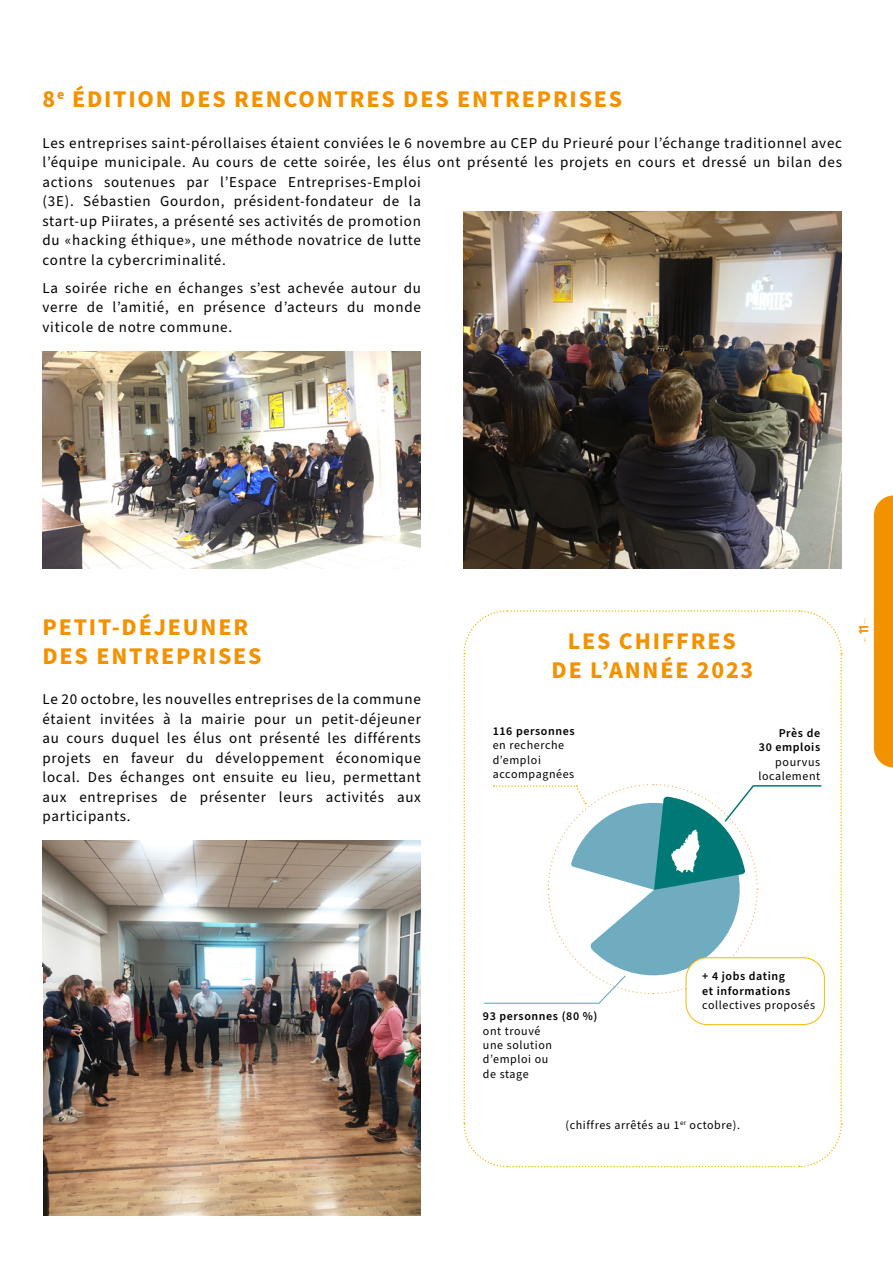
<style>
.page{position:relative;width:893px;height:1263px;background:#fff}
.page>*{position:absolute;margin:0;border:0;box-sizing:border-box;transform-origin:0 0}
.t1{font:700 24px/28.8px "Source Sans Pro";letter-spacing:.075em;color:#f39200}
.t2{font:15px/19.5px "Source Sans Pro";letter-spacing:.05em;color:#000;text-align:justify}
.t3{font:12px/14.4px "Source Sans Pro";letter-spacing:.05em;color:#000}
.t4{font:600 12px/14.4px "Source Sans Pro";letter-spacing:.05em;color:#000;text-align:right}
.t5{font:7.5px "Source Sans Pro";color:#f39200}
.s1{font-family:"Quicksand";font-weight:700;font-size:13.5px}
</style>
<div class="page">
<svg style="left:43px;top:1215px;width:190px;height:1px"></svg>
<img style="left:43px;top:840px;width:378px;height:375px">
<svg style="left:463px;top:610px;width:380px;height:558px"></svg>
<img style="left:43px;top:351px;width:378px;height:217px">
<img style="left:463px;top:212px;width:379px;height:356px">
<div style="left:686px;top:958px;width:138px;height:67px;background:#fff;border-radius:21px"></div>
<div style="left:685px;top:957px;width:140px;height:68px;border:1px solid #f4c119;border-radius:21px"></div>
<div style="left:874px;top:495px;width:19px;height:272px;background:#f39200"></div>
<h1 class="t1" style="left:43px;top:85px;width:581px">8<sup>e</sup> ÉDITION DES RENCONTRES DES ENTREPRISES</h1>
<p class="t2" style="left:43px;top:134px;width:801px;text-align:left">Les entreprises saint-pérollaises étaient conviées le 6 novembre au CEP du Prieuré pour l’échange traditionnel avec l’équipe municipale. Au cours de cette soirée, les élus ont présenté les projets en cours et dressé un bilan des actions soutenues par l’Espace Entreprises-Emploi<br>(3E). Sébastien Gourdon, président-fondateur de la<br>start-up Piirates, a présenté ses activités de promotion<br>du «hacking éthique», une méthode novatrice de lutte<br>contre la cybercriminalité.</p>
<p class="t2" style="left:43px;top:279px;width:380px">La soirée riche en échanges s’est achevée autour du verre de l’amitié, en présence d’acteurs du monde viticole de notre commune.</p>
<h1 class="t1" style="left:43px;top:613px;width:221px">PETIT-DÉJEUNER<br>DES ENTREPRISES</h1>
<p class="t2" style="left:43px;top:690px;width:380px">Le 20 octobre, les nouvelles entreprises de la commune étaient invitées à la mairie pour un petit-déjeuner au cours duquel les élus ont présenté les différents projets en faveur du développement économique local. Des échanges ont ensuite eu lieu, permettant aux entreprises de présenter leurs activités aux participants.</p>
<h1 class="t1" style="left:552px;top:627px;width:203px;text-align:center">LES CHIFFRES<br>DE L’ANNÉE 2023</h1>
<p class="t4" style="left:493px;top:724px;width:83px">116 personnes</p>
<p class="t3" style="left:493px;top:739px;width:83px">en recherche d’emploi accompagnées</p>
<p class="t4" style="left:759px;top:726px;width:63px">Près de<br>30 emplois</p>
<p class="t3" style="left:758px;top:755px;width:63px;text-align:right">pourvus localement</p>
<p class="t5" style="left:858px;top:642px;width:26px;rotate:-90deg">... <span class="s1">11</span> ...</p>
<p class="t4" style="left:483px;top:1009px;width:116px">93 personnes (80 %)</p>
<p class="t3" style="left:483px;top:1024px;width:71px">ont trouvé une solution d’emploi ou de stage</p>
<p class="t4" style="left:702px;top:969px;width:89px;text-align:left">+ 4 jobs dating et informations</p>
<p class="t3" style="left:702px;top:998px;width:114px">collectives proposés</p>
<p class="t3" style="left:565px;top:1118px;width:176px">(chiffres arrêtés au 1<sup>er</sup> octobre).</p>
</div>
